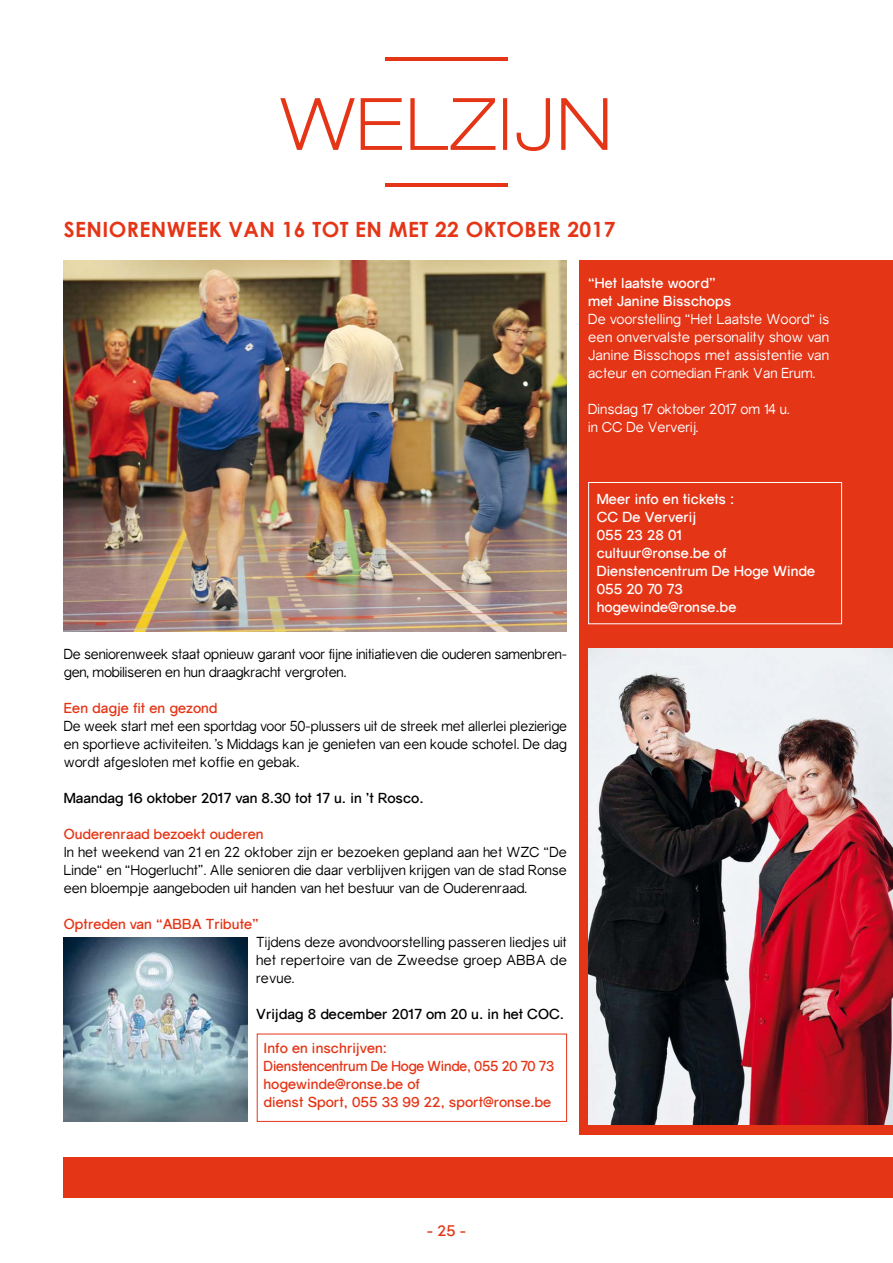
<style>
.page{position:relative;width:893px;height:1263px;background:#fff}
.page>*{position:absolute;margin:0;border:0;box-sizing:border-box;transform-origin:0 0}
.t1{font:700 21px "Century Gothic";letter-spacing:.02em;color:#e53517}
.t2{font:700 15px "Gravity";color:#e53517}
.t3{font:14.1px/18px "Gravity";letter-spacing:-.005em;color:#000;text-align:justify}
.t4{font:700 14.1px/18px "Gravity";letter-spacing:-.005em;color:#e53517}
.t5{font:14.1px/18px "Gravity";color:#fff;text-align:justify}
.t6{font:700 14.1px/18px "Gravity";letter-spacing:-.005em;color:#fff}
.t7{font:700 14.1px "Gravity";letter-spacing:-.005em;color:#000}
</style>
<div class="page">
<div style="left:579px;top:260px;width:314px;height:875px;background:#e53517"></div>
<svg style="left:280px;top:98px;width:123px;height:52px"></svg>
<svg style="left:410px;top:98px;width:86px;height:52px"></svg>
<div style="left:503px;top:98px;width:4px;height:52px;border:2px solid #e53517"></div>
<svg style="left:516px;top:98px;width:34px;height:53px"></svg>
<svg style="left:561px;top:98px;width:47px;height:52px"></svg>
<hr style="left:385px;top:57px;width:123px;height:4px;background:#e53517">
<hr style="left:385px;top:184px;width:123px;height:3px;background:#e53517">
<div style="left:588px;top:482px;width:254px;height:142px;border:1px solid #fff"></div>
<img style="left:64px;top:260px;width:503px;height:371px">
<img style="left:588px;top:649px;width:305px;height:476px">
<img style="left:64px;top:938px;width:184px;height:184px">
<div style="left:257px;top:1034px;width:310px;height:88px;border:1px solid #e53517"></div>
<div style="left:64px;top:1157px;width:829px;height:41px;background:#e53517"></div>
<h1 class="t1" style="left:64px;top:216px;width:553px">SENIORENWEEK VAN 16 TOT EN MET 22 OKTOBER 2017</h1>
<p class="t6" style="left:588px;top:274px;width:145px">“Het laatste woord” met Janine Bisschops</p>
<p class="t5" style="left:588px;top:310px;width:242px">De voorstelling “Het Laatste Woord“ is een onvervalste personality show van Janine Bisschops met assistentie van acteur en comedian Frank Van Erum.</p>
<p class="t5" style="left:588px;top:400px;width:203px">Dinsdag 17 oktober 2017 om 14 u. in CC De Ververij.</p>
<p class="t3" style="left:64px;top:645px;width:505px">De seniorenweek staat opnieuw garant voor fijne initiatieven die ouderen samenbren&shy;gen, mobiliseren en hun draagkracht vergroten.</p>
<p class="t4" style="left:64px;top:699px;width:155px">Een dagje fit en gezond</p>
<p class="t3" style="left:64px;top:717px;width:505px">De week start met een sportdag voor 50-plussers uit de streek met allerlei plezierige en sportieve activiteiten. ’s Middags kan je genieten van een koude schotel. De dag wordt afgesloten met koffie en gebak.</p>
<p class="t7" style="left:64px;top:789px;width:362px">Maandag 16 oktober 2017 van 8.30 tot 17 u. in ’t Rosco.</p>
<p class="t4" style="left:64px;top:825px;width:201px">Ouderenraad bezoekt ouderen</p>
<p class="t3" style="left:64px;top:843px;width:505px">In het weekend van 21 en 22 oktober zijn er bezoeken gepland aan het WZC “De Linde“ en “Hogerlucht”. Alle senioren die daar verblijven krijgen van de stad Ronse een bloempje aangeboden uit handen van het bestuur van de Ouderenraad.</p>
<p class="t4" style="left:64px;top:915px;width:197px">Optreden van “ABBA Tribute”</p>
<p class="t3" style="left:256px;top:933px;width:312px">Tijdens deze avondvoorstelling passeren liedjes uit het repertoire van de Zweedse groep ABBA de revue.</p>
<p class="t7" style="left:256px;top:1005px;width:310px">Vrijdag 8 december 2017 om 20 u. in het COC.</p>
<p class="t4" style="left:264px;top:1039px;width:292px">Info en inschrijven:<br>Dienstencentrum De Hoge Winde, 055 20 70 73 hogewinde@ronse.be of<br>dienst Sport, 055 33 99 22, sport@ronse.be</p>
<p class="t6" style="left:597px;top:490px;width:220px">Meer info en tickets :<br>CC De Ververij<br>055 23 28 01<br>cultuur@ronse.be of<br>Dienstencentrum De Hoge Winde<br>055 20 70 73 hogewinde@ronse.be</p>
<p class="t2" style="left:427px;top:1221px;width:41px">- 25 -</p>
</div>
